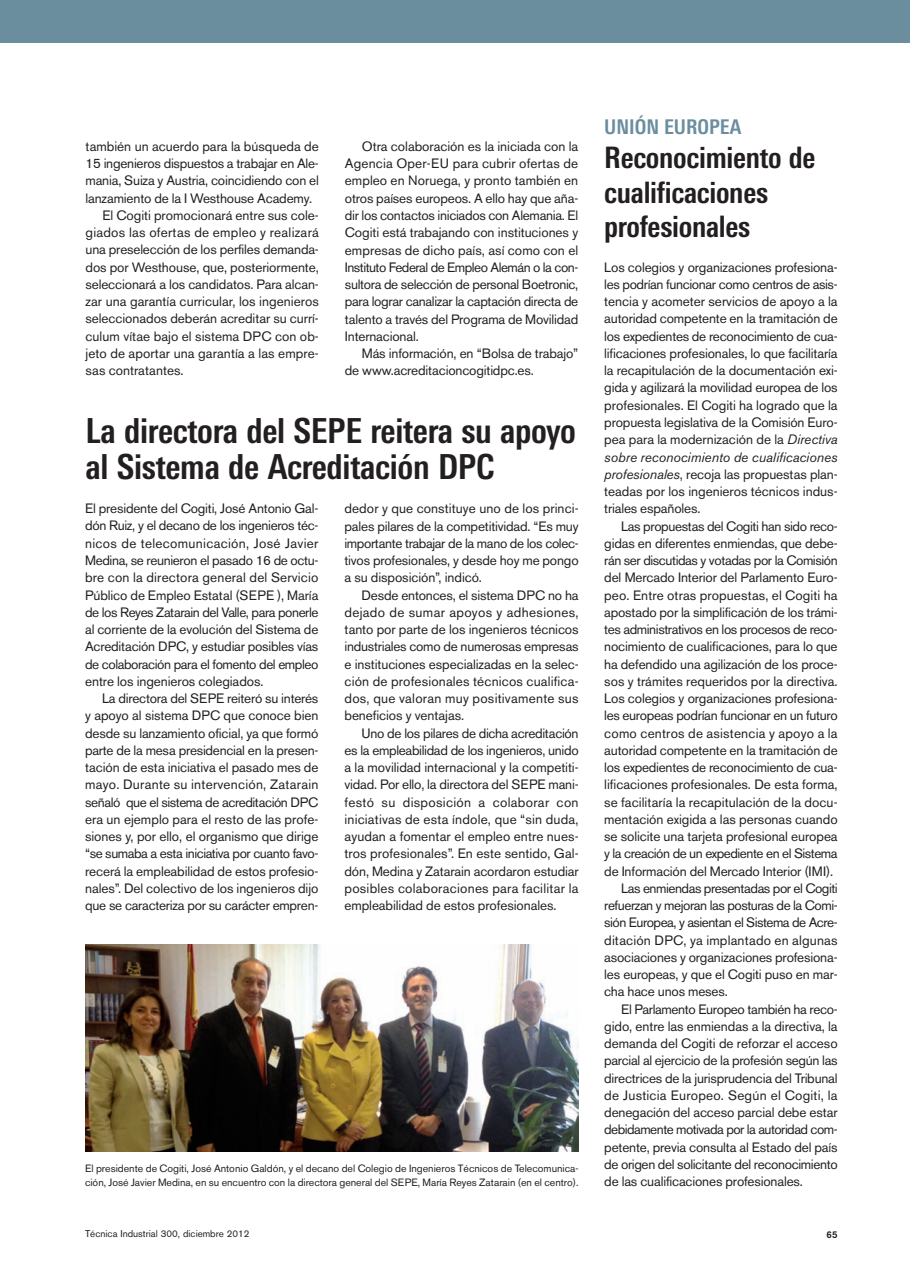
<style>
.page{position:relative;width:910px;height:1280px;background:#fff}
.page>*{position:absolute;margin:0;border:0;box-sizing:border-box;transform-origin:0 0}
.t1{font:700 condensed 34.5px/36px "LT Univers";letter-spacing:-.01em;color:#231f20}
.t2{font:700 condensed 29.55px/34.5px "LT Univers";letter-spacing:-.01em;color:#231f20}
.t3{font:700 condensed 20.25px "LT Univers";color:#6a8e9e}
.t4{font:13.5px/17.2px "Akzidenz Grotesk BE";letter-spacing:-.01em;color:#231f20;text-align:justify}
.t5{font:13.5px "Akzidenz Grotesk BE";letter-spacing:-.035em;color:#231f20}
.t6{font:13.5px "Akzidenz Grotesk BE";letter-spacing:-.03em;color:#231f20}
.t7{font:13.5px "Akzidenz Grotesk BE";letter-spacing:.015em;color:#231f20}
.t8{font:13.5px "Akzidenz Grotesk BE";letter-spacing:-.04em;color:#231f20}
.t9{font:13.5px "Akzidenz Grotesk BE";letter-spacing:.02em;color:#231f20}
.t10{font:13.5px "Akzidenz Grotesk BE";letter-spacing:.01em;color:#231f20}
.t11{font:10.5px/13.5px "Akzidenz Grotesk BE";color:#231f20}
.t12{font:9.75px "Akzidenz Grotesk BE";color:#231f20}
.t13{font:500 9.75px "Akzidenz Grotesk BE";color:#231f20}
.s1{font-style:italic}
</style>
<div class="page">
<div style="left:0;top:0;width:910px;height:43px;background:#6a8e9e"></div>
<img style="left:85px;top:944px;width:493px;height:207px">
<p class="t4" style="left:85px;top:139px;width:235px">también un acuerdo para la búsqueda de</p>
<p class="t4" style="left:85px;top:156px;width:235px">15 ingenieros dispuestos a trabajar en Ale-</p>
<p class="t4" style="left:85px;top:174px;width:235px">mania, Suiza y Austria, coincidiendo con el</p>
<p class="t4" style="left:85px;top:191px;width:228px">lanzamiento de la I Westhouse Academy.</p>
<p class="t4" style="left:103px;top:208px;width:218px">El Cogiti promocionará entre sus cole-</p>
<p class="t9" style="left:85px;top:228px;width:235px">giados las ofertas de empleo y realizará</p>
<p class="t4" style="left:85px;top:243px;width:235px">una preselección de los perfiles demanda-</p>
<p class="t4" style="left:85px;top:260px;width:235px">dos por Westhouse, que, posteriormente,</p>
<p class="t4" style="left:85px;top:277px;width:235px">seleccionará a los candidatos. Para alcan-</p>
<p class="t4" style="left:85px;top:294px;width:235px">zar una garantía curricular, los ingenieros</p>
<p class="t4" style="left:85px;top:312px;width:235px">seleccionados deberán acreditar su currí-</p>
<p class="t4" style="left:85px;top:329px;width:235px">culum vítae bajo el sistema DPC con ob-</p>
<p class="t4" style="left:85px;top:346px;width:235px">jeto de aportar una garantía a las empre-</p>
<p class="t4" style="left:85px;top:363px;width:100px">sas contratantes.</p>
<p class="t4" style="left:345px;top:139px;width:235px;text-indent:17px">Otra colaboración es la iniciada con la Agencia Oper-EU para cubrir ofertas de empleo en Noruega, y pronto también en otros países europeos. A ello hay que aña&shy;dir los contactos iniciados con Alemania. El Cogiti está trabajando con instituciones y empresas de dicho país, así como con el Instituto Federal de Empleo Alemán o la con&shy;sultora de selección de personal Boetronic, para lograr canalizar la captación directa de talento a través del Programa de Movilidad Internacional.</p>
<p class="t4" style="left:345px;top:346px;width:235px;text-indent:17px">Más información, en “Bolsa de trabajo” de www.acreditacioncogitidpc.es.</p>
<h1 class="t1" style="left:86px;top:416px;width:492px">La directora del SEPE reitera su apoyo al Sistema de Acreditación DPC</h1>
<p class="t4" style="left:85px;top:501px;width:235px">El presidente del Cogiti, José Antonio Gal&shy;dón Ruiz, y el decano de los ingenieros téc&shy;nicos de telecomunicación, José Javier Medina, se reunieron el pasado 16 de octu&shy;bre con la directora general del Servicio Público de Empleo Estatal (SEPE ), María de los Reyes Zatarain del Valle, para ponerle al corriente de la evolución del Sistema de Acreditación DPC, y estudiar posibles vías de colaboración para el fomento del empleo entre los ingenieros colegiados.</p>
<p class="t4" style="left:85px;top:691px;width:235px;text-indent:17px">La directora del SEPE reiteró su interés y apoyo al sistema DPC que conoce bien desde su lanzamiento oficial, ya que formó parte de la mesa presidencial en la presen&shy;tación de esta iniciativa el pasado mes de mayo. Durante su intervención, Zatarain señaló que el sistema de acreditación DPC era un ejemplo para el resto de las profe&shy;siones y, por ello, el organismo que dirige “se sumaba a esta iniciativa por cuanto favo&shy;recerá la empleabilidad de estos profesio&shy;nales”. Del colectivo de los ingenieros dijo que se caracteriza por su carácter empren-</p>
<p class="t4" style="left:344px;top:501px;width:236px">dedor y que constituye uno de los princi&shy;pales pilares de la competitividad. “Es muy importante trabajar de la mano de los colec&shy;tivos profesionales, y desde hoy me pongo a su disposición”, indicó.</p>
<p class="t4" style="left:344px;top:588px;width:236px;text-indent:17px">Desde entonces, el sistema DPC no ha dejado de sumar apoyos y adhesiones, tanto por parte de los ingenieros técnicos industriales como de numerosas empresas e instituciones especializadas en la selec&shy;ción de profesionales técnicos cualifica&shy;dos, que valoran muy positivamente sus beneficios y ventajas.</p>
<p class="t4" style="left:344px;top:726px;width:236px;text-indent:17px">Uno de los pilares de dicha acreditación es la empleabilidad de los ingenieros, unido a la movilidad internacional y la competiti&shy;vidad. Por ello, la directora del SEPE mani&shy;festó su disposición a colaborar con iniciativas de esta índole, que “sin duda, ayudan a fomentar el empleo entre nues&shy;tros profesionales”. En este sentido, Gal&shy;dón, Medina y Zatarain acordaron estudiar posibles colaboraciones para facilitar la empleabilidad de estos profesionales.</p>
<p class="t11" style="left:85px;top:1163px;width:495px">El presidente de Cogiti, José Antonio Galdón, y el decano del Colegio de Ingenieros Técnicos de Telecomunica&shy;ción, José Javier Medina, en su encuentro con la directora general del SEPE, María Reyes Zatarain (en el centro).</p>
<h3 class="t3" style="left:604px;top:119px;width:139px">UNIÓN EUROPEA</h3>
<h2 class="t2" style="left:604px;top:143px;width:213px">Reconocimiento de cualificaciones profesionales</h2>
<p class="t4" style="left:604px;top:260px;width:235px">Los colegios y organizaciones profesiona&shy;les podrían funcionar como centros de asis&shy;tencia y acometer servicios de apoyo a la autoridad competente en la tramitación de los expedientes de reconocimiento de cua&shy;lificaciones profesionales, lo que facilitaría la recapitulación de la documentación exi&shy;gida y agilizará la movilidad europea de los profesionales. El Cogiti ha logrado que la propuesta legislativa de la Comisión Euro&shy;pea para la modernización de la <span class="s1">Directiva sobre reconocimiento de cualificaciones profesionales</span>, recoja las propuestas plan&shy;teadas por los ingenieros técnicos indus&shy;triales españoles.</p>
<p class="t6" style="left:621px;top:521px;width:218px">Las propuestas del Cogiti han sido reco-</p>
<p class="t4" style="left:604px;top:536px;width:235px">gidas en diferentes enmiendas, que debe-</p>
<p class="t6" style="left:604px;top:555px;width:235px">rán ser discutidas y votadas por la Comisión</p>
<p class="t4" style="left:604px;top:570px;width:235px">del Mercado Interior del Parlamento Euro-</p>
<p class="t4" style="left:604px;top:588px;width:235px">peo. Entre otras propuestas, el Cogiti ha</p>
<p class="t4" style="left:604px;top:605px;width:235px">apostado por la simplificación de los trámi-</p>
<p class="t6" style="left:604px;top:624px;width:235px">tes administrativos en los procesos de reco-</p>
<p class="t4" style="left:604px;top:639px;width:235px">nocimiento de cualificaciones, para lo que</p>
<p class="t4" style="left:604px;top:657px;width:235px">ha defendido una agilización de los proce-</p>
<p class="t4" style="left:604px;top:674px;width:235px">sos y trámites requeridos por la directiva.</p>
<p class="t4" style="left:604px;top:691px;width:235px">Los colegios y organizaciones profesiona-</p>
<p class="t4" style="left:604px;top:708px;width:235px">les europeas podrían funcionar en un futuro</p>
<p class="t7" style="left:604px;top:728px;width:235px">como centros de asistencia y apoyo a la</p>
<p class="t4" style="left:604px;top:743px;width:235px">autoridad competente en la tramitación de</p>
<p class="t4" style="left:604px;top:760px;width:235px">los expedientes de reconocimiento de cua-</p>
<p class="t4" style="left:604px;top:777px;width:235px">lificaciones profesionales. De esta forma,</p>
<p class="t4" style="left:604px;top:795px;width:235px">se facilitaría la recapitulación de la docu-</p>
<p class="t4" style="left:604px;top:812px;width:235px">mentación exigida a las personas cuando</p>
<p class="t4" style="left:604px;top:829px;width:235px">se solicite una tarjeta profesional europea</p>
<p class="t5" style="left:604px;top:849px;width:235px">y la creación de un expediente en el Sistema</p>
<p class="t4" style="left:604px;top:864px;width:231px">de Información del Mercado Interior (IMI).</p>
<p class="t5" style="left:621px;top:883px;width:218px">Las enmiendas presentadas por el Cogiti</p>
<p class="t5" style="left:604px;top:900px;width:235px">refuerzan y mejoran las posturas de la Comi-</p>
<p class="t5" style="left:604px;top:918px;width:235px">sión Europea, y asientan el Sistema de Acre-</p>
<p class="t10" style="left:604px;top:935px;width:235px">ditación DPC, ya implantado en algunas</p>
<p class="t4" style="left:604px;top:950px;width:235px">asociaciones y organizaciones profesiona-</p>
<p class="t4" style="left:604px;top:967px;width:235px">les europeas, y que el Cogiti puso en mar-</p>
<p class="t4" style="left:604px;top:984px;width:125px">cha hace unos meses.</p>
<p class="t4" style="left:621px;top:1002px;width:218px">El Parlamento Europeo también ha reco-</p>
<p class="t4" style="left:604px;top:1019px;width:235px">gido, entre las enmiendas a la directiva, la</p>
<p class="t4" style="left:604px;top:1036px;width:235px">demanda del Cogiti de reforzar el acceso</p>
<p class="t4" style="left:604px;top:1053px;width:235px">parcial al ejercicio de la profesión según las</p>
<p class="t4" style="left:604px;top:1071px;width:235px">directrices de la jurisprudencia del Tribunal</p>
<p class="t7" style="left:604px;top:1090px;width:235px">de Justicia Europeo. Según el Cogiti, la</p>
<p class="t4" style="left:604px;top:1105px;width:235px">denegación del acceso parcial debe estar</p>
<p class="t8" style="left:604px;top:1125px;width:235px">debidamente motivada por la autoridad com-</p>
<p class="t4" style="left:604px;top:1140px;width:235px">petente, previa consulta al Estado del país</p>
<p class="t4" style="left:604px;top:1157px;width:235px">de origen del solicitante del reconocimiento</p>
<p class="t4" style="left:604px;top:1174px;width:200px">de las cualificaciones profesionales.</p>
<p class="t12" style="left:85px;top:1230px;width:166px">Técnica Industrial 300, diciembre 2012</p>
<p class="t13" style="left:826px;top:1231px;width:13px">65</p>
</div>
